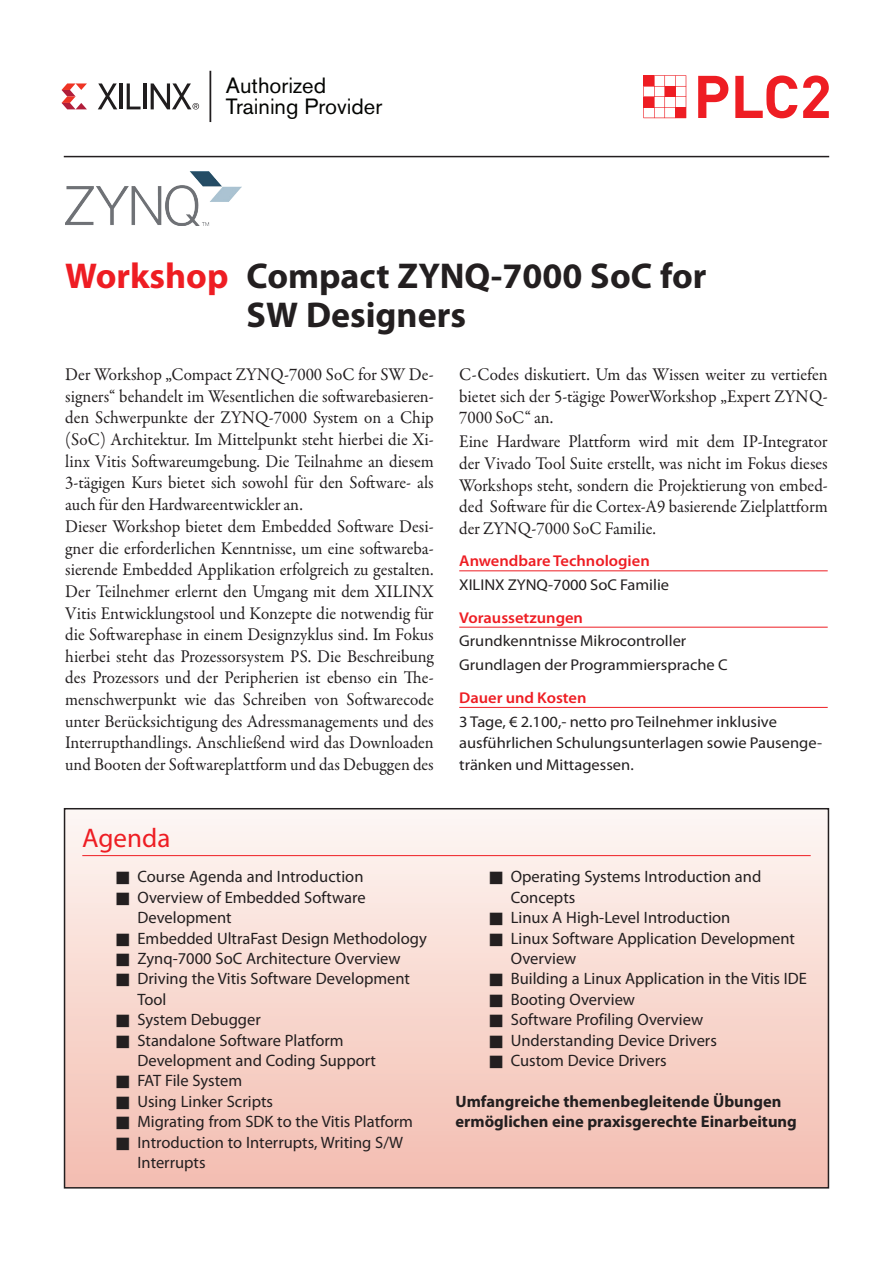
<style>
.page{position:relative;width:893px;height:1263px;background:#fff}
.page>*{position:absolute;margin:0;border:0;box-sizing:border-box;transform-origin:0 0}
.t1{font:700 36px/39px "Myriad Pro";color:#231f20}
.t2{font:27px "Myriad Pro";color:#ee1d23}
.t3{font:21.9px/21px "Akzidenz Grotesk Pro";color:#040503}
.t4{font:18px/21.6px "Garamond Premr Pro";color:#231f20;text-align:justify;scale:.95 1}
.t5{font:16.5px/20.4px "Myriad Pro";color:#231f20}
.t6{font:700 16.5px/20.4px "Myriad Pro";color:#231f20}
.t7{font:15.6px/21.6px "Myriad Pro";color:#231f20;scale:1.05 1}
.t8{font:600 15.6px "Myriad Pro";color:#ee1d23;scale:1.05 1}
.s1{color:#ee1d23}
</style>
<div class="page">
<hr style="left:64px;top:156px;width:765px;height:1px;background:#231f20">
<img style="left:65px;top:171px;width:176px;height:55px">
<svg style="left:698px;top:75px;width:131px;height:43px"></svg>
<svg style="left:643px;top:75px;width:43px;height:43px"></svg>
<svg style="left:62px;top:83px;width:25px;height:26px"></svg>
<svg style="left:98px;top:83px;width:19px;height:26px"></svg>
<hr style="left:119px;top:83px;width:3px;height:26px;background:#201d1e">
<svg style="left:127px;top:83px;width:14px;height:26px"></svg>
<hr style="left:143px;top:83px;width:3px;height:26px;background:#201d1e">
<svg style="left:151px;top:83px;width:48px;height:26px"></svg>
<hr style="left:209px;top:71px;width:2px;height:51px;background:#201d1e">
<hr style="left:459px;top:570px;width:369px;height:1px;background:#ee1d23">
<hr style="left:459px;top:627px;width:369px;height:1px;background:#ee1d23">
<hr style="left:459px;top:707px;width:369px;height:1px;background:#ee1d23">
<div style="left:65px;top:809px;width:763px;height:379px;background:linear-gradient(to bottom,#fdf6f3,#f3bcaf)"></div>
<hr style="left:82px;top:855px;width:729px;height:1px;background:#ee1d23">
<div style="left:64px;top:808px;width:765px;height:380px;border:2px solid #231f20"></div>
<p class="t3" style="left:226px;top:75px;width:158px">Authorized<br>Training Provider</p>
<h1 class="t1" style="left:247px;top:255px;width:461px;text-indent:-181px"><span class="s1">Workshop</span> Compact ZYNQ-7000 SoC for<br>SW Designers</h1>
<p class="t4" style="left:65px;top:364px;width:389px;text-align:left">Der Workshop „Compact ZYNQ-7000 SoC for SW De&shy;signers“ behandelt im Wesentlichen die softwarebasieren&shy;den Schwerpunkte der ZYNQ-7000 System on a Chip (SoC) Architektur. Im Mittelpunkt steht hierbei die Xi&shy;linx Vitis Softwareumgebung. Die Teilnahme an diesem 3-tägigen Kurs bietet sich sowohl für den Software- als auch für den Hardwareentwickler an.<br>Dieser Workshop bietet dem Embedded Software Desi&shy;gner die erforderlichen Kenntnisse, um eine softwareba&shy;sierende Embedded Applikation erfolgreich zu gestalten.<br>Der Teilnehmer erlernt den Umgang mit dem XILINX Vitis Entwicklungstool und Konzepte die notwendig für die Softwarephase in einem Designzyklus sind. Im Fokus hierbei steht das Prozessorsystem PS. Die Beschreibung des Prozessors und der Peripherien ist ebenso ein The&shy;menschwerpunkt wie das Schreiben von Softwarecode unter Berücksichtigung des Adressmanagements und des Interrupthandlings. Anschließend wird das Downloaden und Booten der Softwareplattform und das Debuggen des</p>
<p class="t4" style="left:459px;top:364px;width:389px">C-Codes diskutiert. Um das Wissen weiter zu vertiefen bietet sich der 5-tägige PowerWorkshop „Expert ZYNQ-7000 SoC“ an.</p>
<p class="t4" style="left:459px;top:431px;width:389px">Eine Hardware Plattform wird mit dem IP-Integrator der Vivado Tool Suite erstellt, was nicht im Fokus dieses Workshops steht, sondern die Projektierung von embed&shy;ded Software für die Cortex-A9 basierende Zielplattform der ZYNQ-7000 SoC Familie.</p>
<p class="t8" style="left:459px;top:551px;width:183px">Anwendbare Technologien</p>
<p class="t7" style="left:459px;top:574px;width:201px">XILINX ZYNQ-7000 SoC Familie</p>
<p class="t8" style="left:459px;top:607px;width:119px">Voraussetzungen</p>
<p class="t7" style="left:459px;top:629px;width:257px;line-height:23.9px">Grundkenntnisse Mikrocontroller<br>Grundlagen der Programmiersprache C</p>
<p class="t8" style="left:459px;top:688px;width:123px">Dauer und Kosten</p>
<p class="t7" style="left:459px;top:710px;width:347px">3 Tage, € 2.100,- netto pro Teilnehmer inklusive ausführlichen Schulungsunterlagen sowie Pausenge&shy;tränken und Mittagessen.</p>
<h2 class="t2" style="left:82px;top:821px;width:90px">Agenda</h2>
<p class="t5" style="left:116px;top:866px;width:249px">■ Course Agenda and Introduction</p>
<p class="t5" style="left:137px;top:887px;width:230px;text-indent:-21px">■ Overview of Embedded Software<br>Development</p>
<p class="t5" style="left:116px;top:927px;width:312px">■ Embedded UltraFast Design Methodology</p>
<p class="t5" style="left:116px;top:948px;width:286px">■ Zynq-7000 SoC Architecture Overview</p>
<p class="t5" style="left:137px;top:968px;width:274px;text-indent:-21px">■ Driving the Vitis Software Development<br>Tool</p>
<p class="t5" style="left:116px;top:1009px;width:146px">■ System Debugger</p>
<p class="t5" style="left:137px;top:1029px;width:240px;text-indent:-21px">■ Standalone Software Platform<br>Development and Coding Support</p>
<p class="t5" style="left:116px;top:1070px;width:127px">■ FAT File System</p>
<p class="t5" style="left:116px;top:1091px;width:158px">■ Using Linker Scripts</p>
<p class="t5" style="left:116px;top:1111px;width:298px">■ Migrating from SDK to the Vitis Platform</p>
<p class="t5" style="left:137px;top:1131px;width:267px;text-indent:-21px">■ Introduction to Interrupts, Writing S/W<br>Interrupts</p>
<p class="t5" style="left:511px;top:866px;width:252px;text-indent:-21px">■ Operating Systems Introduction and<br>Concepts</p>
<p class="t5" style="left:489px;top:907px;width:242px">■ Linux A High-Level Introduction</p>
<p class="t5" style="left:511px;top:927px;width:286px;text-indent:-21px">■ Linux Software Application Development<br>Overview</p>
<p class="t5" style="left:489px;top:968px;width:319px">■ Building a Linux Application in the Vitis IDE</p>
<p class="t5" style="left:489px;top:989px;width:147px">■ Booting Overview</p>
<p class="t5" style="left:489px;top:1009px;width:215px">■ Software Profiling Overview</p>
<p class="t5" style="left:489px;top:1029px;width:229px">■ Understanding Device Drivers</p>
<p class="t5" style="left:489px;top:1050px;width:179px">■ Custom Device Drivers</p>
<p class="t6" style="left:455px;top:1090px;width:343px">Umfangreiche themenbegleitende Übungen ermöglichen eine praxisgerechte Einarbeitung</p>
</div>
